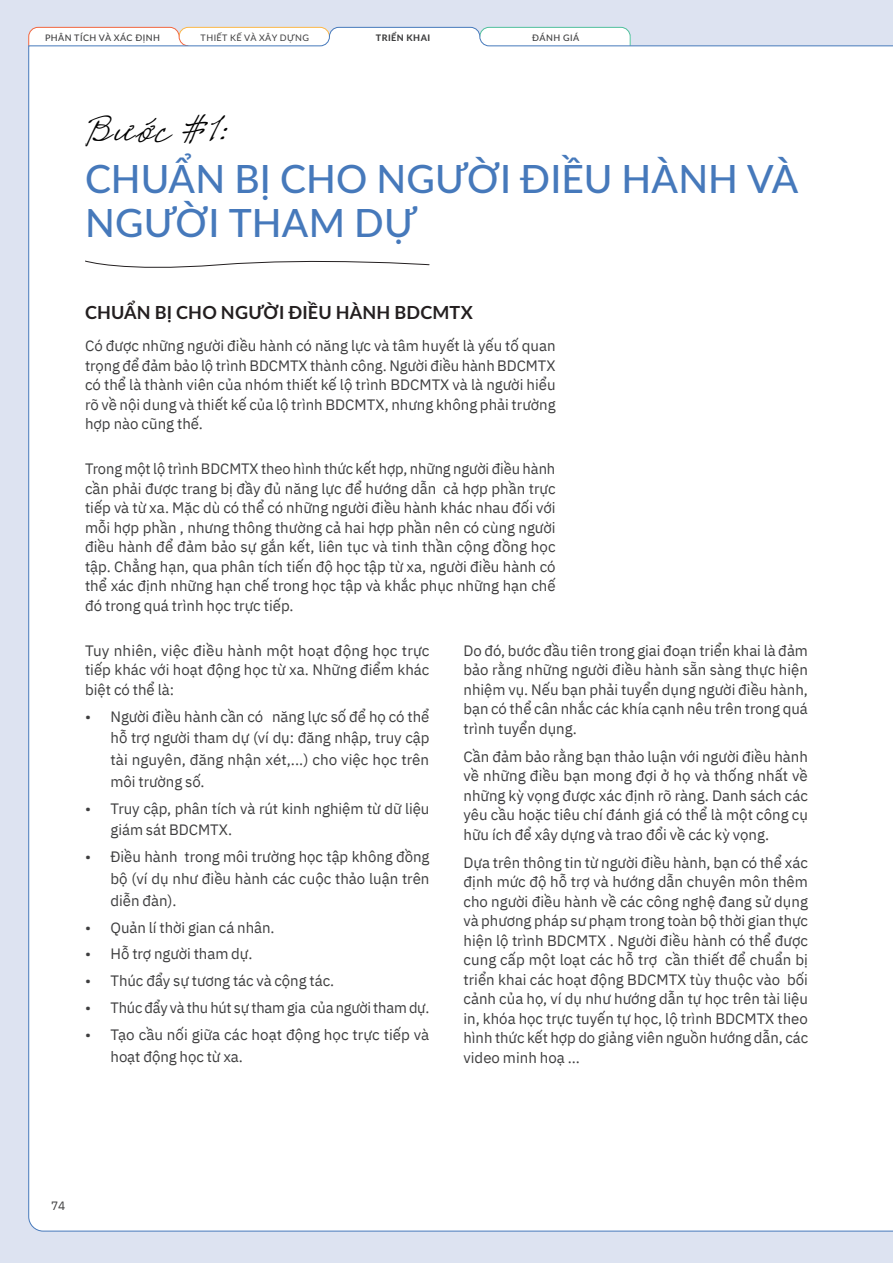
<style>
.page{position:relative;width:893px;height:1263px;background:#dde3f1}
.page>*{position:absolute;margin:0;border:0;box-sizing:border-box;transform-origin:0 0}
.T1_blue{font:500 39px/43.5px "Lato";letter-spacing:.005em;color:#4679bb}
.Title_step{font:37.5px "SVN Helga";color:#000}
.T2_less_distance{font:700 18px "Lato";letter-spacing:.01em;color:#231f20}
.Body{font:15px/19.5px "IBM Plex Sans";color:#3e3e3f;text-align:justify}
.t1{font:12px "IBM Plex Sans";color:#3e3e3f}
.t2{font:500 9px "Lato";letter-spacing:.05em;color:#3e3e3f}
.t3{font:9px "Lato";letter-spacing:.05em;color:#3e3e3f}
.t4{font:800 9px "Lato";letter-spacing:.05em;color:#3e3e3f}
</style>
<div class="page">
<div style="left:28px;top:27px;width:865px;height:1205px;background:#fff"></div>
<div style="left:355px;top:34px;width:96px;height:7px;background:#fff"></div>
<svg style="left:85px;top:257px;width:345px;height:16px;background:#f1f0f0"></svg>
<p class="t2" style="left:45px;top:31px;width:116px">PHÂN TÍCH VÀ XÁC ĐỊNH</p>
<p class="t3" style="left:201px;top:31px;width:110px">THIẾT KẾ VÀ XÂY DỰNG</p>
<p class="t4" style="left:376px;top:31px;width:56px">TRIỂN KHAI</p>
<p class="t2" style="left:532px;top:31px;width:48px">ĐÁNH GIÁ</p>
<p class="Title_step" style="left:85px;top:106px;width:144px">Bước #1:</p>
<p class="T1_blue" style="left:85px;top:156px;width:715px">CHUẨN BỊ CHO NGƯỜI ĐIỀU HÀNH VÀ<br>NGƯỜI THAM DỰ</p>
<p class="T2_less_distance" style="left:85px;top:299px;width:389px">CHUẨN BỊ CHO NGƯỜI ĐIỀU HÀNH BDCMTX</p>
<p class="Body" style="left:85px;top:335px;width:472px">Có được những người điều hành có năng lực và tâm huyết là yếu tố quan trọng để đảm bảo lộ trình BDCMTX thành công. Người điều hành BDCMTX có thể là thành viên của nhóm thiết kế lộ trình BDCMTX và là người hiểu rõ về nội dung và thiết kế của lộ trình BDCMTX, nhưng không phải trường hợp nào cũng thế.</p>
<p class="Body" style="left:85px;top:458px;width:472px">Trong một lộ trình BDCMTX theo hình thức kết hợp, những người điều hành cần phải được trang bị đầy đủ năng lực để hướng dẫn cả hợp phần trực tiếp và từ xa. Mặc dù có thể có những người điều hành khác nhau đối với mỗi hợp phần , nhưng thông thường cả hai hợp phần nên có cùng người điều hành để đảm bảo sự gắn kết, liên tục và tinh thần cộng đồng học tập. Chẳng hạn, qua phân tích tiến độ học tập từ xa, người điều hành có thể xác định những hạn chế trong học tập và khắc phục những hạn chế đó trong quá trình học trực tiếp.</p>
<p class="Body" style="left:85px;top:639px;width:346px">Tuy nhiên, việc điều hành một hoạt động học trực tiếp khác với hoạt động học từ xa. Những điểm khác biệt có thể là:</p>
<p class="Body" style="left:111px;top:704px;width:320px;line-height:21.8px;text-indent:-26px">• Người điều hành cần có năng lực số để họ có thể hỗ trợ người tham dự (ví dụ: đăng nhập, truy cập tài nguyên, đăng nhận xét,...) cho việc học trên môi trường số.</p>
<p class="Body" style="left:111px;top:796px;width:320px;line-height:21.8px;text-indent:-26px">• Truy cập, phân tích và rút kinh nghiệm từ dữ liệu giám sát BDCMTX.</p>
<p class="Body" style="left:111px;top:845px;width:320px;line-height:21.8px;text-indent:-26px">• Điều hành trong môi trường học tập không đồng bộ (ví dụ như điều hành các cuộc thảo luận trên diễn đàn).</p>
<p class="Body" style="left:85px;top:916px;width:191px">• Quản lí thời gian cá nhân.</p>
<p class="Body" style="left:85px;top:943px;width:169px">• Hỗ trợ người tham dự.</p>
<p class="Body" style="left:85px;top:970px;width:251px">• Thúc đẩy sự tương tác và cộng tác.</p>
<p class="Body" style="left:85px;top:997px;width:346px">• Thúc đẩy và thu hút sự tham gia của người tham dự.</p>
<p class="Body" style="left:111px;top:1022px;width:320px;line-height:21.8px;text-indent:-26px">• Tạo cầu nối giữa các hoạt động học trực tiếp và hoạt động học từ xa.</p>
<p class="Body" style="left:463px;top:639px;width:346px">Do đó, bước đầu tiên trong giai đoạn triển khai là đảm bảo rằng những người điều hành sẵn sàng thực hiện nhiệm vụ. Nếu bạn phải tuyển dụng người điều hành, bạn có thể cân nhắc các khía cạnh nêu trên trong quá trình tuyển dụng.</p>
<p class="Body" style="left:463px;top:745px;width:346px">Cần đảm bảo rằng bạn thảo luận với người điều hành về những điều bạn mong đợi ở họ và thống nhất về những kỳ vọng được xác định rõ ràng. Danh sách các yêu cầu hoặc tiêu chí đánh giá có thể là một công cụ hữu ích để xây dựng và trao đổi về các kỳ vọng.</p>
<p class="Body" style="left:463px;top:851px;width:346px">Dựa trên thông tin từ người điều hành, bạn có thể xác định mức độ hỗ trợ và hướng dẫn chuyên môn thêm cho người điều hành về các công nghệ đang sử dụng và phương pháp sư phạm trong toàn bộ thời gian thực hiện lộ trình BDCMTX . Người điều hành có thể được cung cấp một loạt các hỗ trợ cần thiết để chuẩn bị triển khai các hoạt động BDCMTX tùy thuộc vào bối cảnh của họ, ví dụ như hướng dẫn tự học trên tài liệu in, khóa học trực tuyến tự học, lộ trình BDCMTX theo hình thức kết hợp do giảng viên nguồn hướng dẫn, các video minh hoạ ...</p>
<p class="t1" style="left:51px;top:1196px;width:16px">74</p>
</div>
